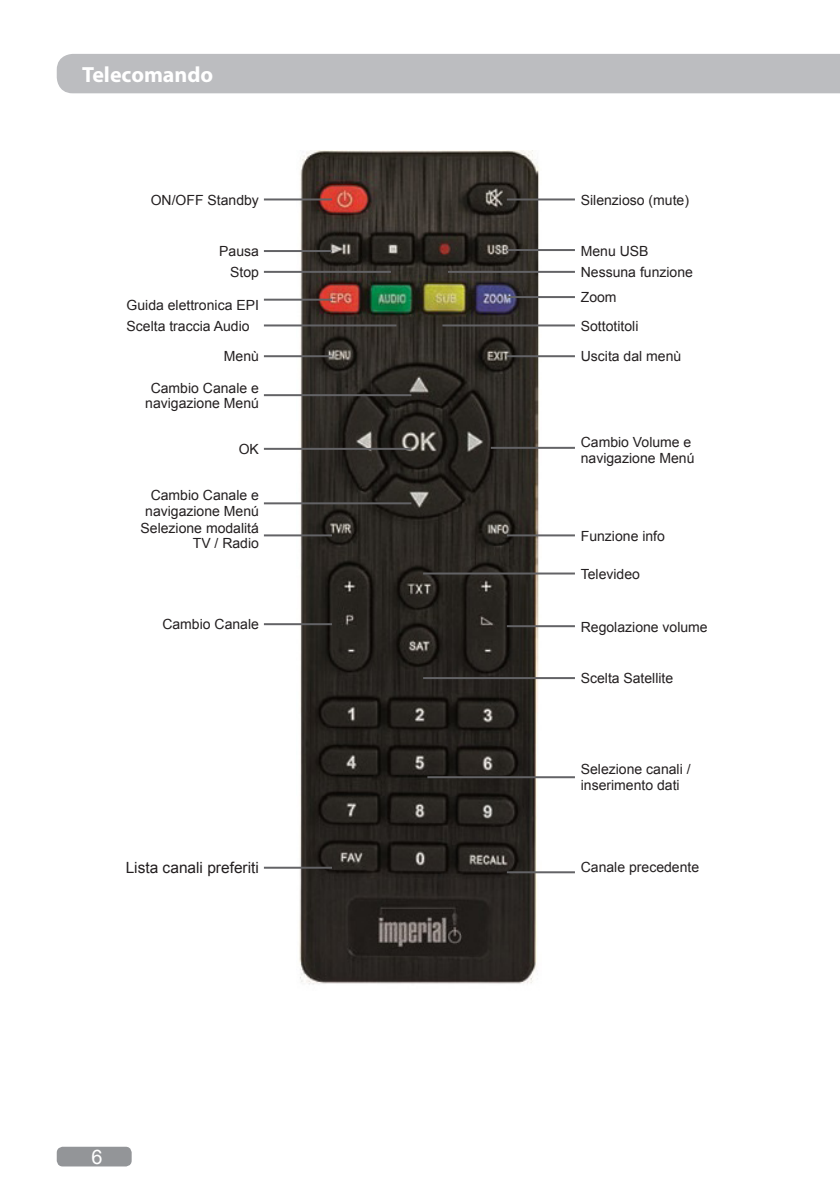
<style>
.page{position:relative;width:840px;height:1191px;background:#fff}
.page>*{position:absolute;margin:0;border:0;box-sizing:border-box;transform-origin:0 0}
.t1{font:700 22px "Myriad Pro";color:#fff}
.t2{font:20px "Arial";color:#fff}
.t3{font:15.4px "Arial";color:#231f20}
.t4{font:14px/15.4px "Arial";color:#231f20}
</style>
<div class="page">
<div style="left:57px;top:1146px;width:75px;height:20px;background:#939598;border-radius:6px"></div>
<div style="left:57px;top:54px;width:782px;height:39px;background:#bcbdc0"></div>
<img style="left:296px;top:151px;width:245px;height:834px">
<hr style="left:264px;top:198px;width:68px;height:2px;background:#636366">
<hr style="left:264px;top:250px;width:68px;height:2px;background:#636366">
<hr style="left:264px;top:299px;width:68px;height:2px;background:#636366">
<hr style="left:264px;top:534px;width:68px;height:2px;background:#636366">
<hr style="left:264px;top:623px;width:68px;height:2px;background:#636366">
<hr style="left:264px;top:866px;width:68px;height:2px;background:#636366">
<hr style="left:506px;top:871px;width:68px;height:2px;background:#636366">
<hr style="left:506px;top:625px;width:68px;height:2px;background:#636366">
<hr style="left:423px;top:572px;width:151px;height:2px;background:#636366">
<hr style="left:423px;top:677px;width:151px;height:2px;background:#636366">
<hr style="left:427px;top:776px;width:147px;height:2px;background:#636366">
<hr style="left:264px;top:355px;width:68px;height:2px;background:#636366">
<hr style="left:264px;top:448px;width:147px;height:2px;background:#636366">
<hr style="left:264px;top:394px;width:147px;height:2px;background:#636366">
<hr style="left:264px;top:502px;width:147px;height:2px;background:#636366">
<hr style="left:264px;top:324px;width:132px;height:2px;background:#636366">
<hr style="left:264px;top:271px;width:126px;height:2px;background:#636366">
<hr style="left:447px;top:271px;width:127px;height:2px;background:#636366">
<hr style="left:506px;top:355px;width:68px;height:2px;background:#636366">
<hr style="left:506px;top:534px;width:68px;height:2px;background:#636366">
<hr style="left:490px;top:447px;width:84px;height:2px;background:#636366">
<hr style="left:506px;top:296px;width:68px;height:2px;background:#636366">
<hr style="left:506px;top:249px;width:68px;height:2px;background:#636366">
<hr style="left:506px;top:198px;width:68px;height:2px;background:#636366">
<hr style="left:442px;top:324px;width:132px;height:2px;background:#636366">
<p class="t1" style="left:82px;top:60px;width:133px">Telecomando</p>
<p class="t4" style="left:151px;top:192px;width:110px">ON/OFF Standby</p>
<p class="t4" style="left:219px;top:244px;width:41px">Pausa</p>
<p class="t4" style="left:230px;top:264px;width:30px">Stop</p>
<p class="t4" style="left:126px;top:297px;width:134px">Guida elettronica EPI</p>
<p class="t4" style="left:126px;top:318px;width:124px">Scelta traccia Audio</p>
<p class="t4" style="left:224px;top:349px;width:37px">Menù</p>
<p class="t4" style="left:151px;top:380px;width:110px">Cambio Canale e</p>
<p class="t4" style="left:145px;top:396px;width:115px">navigazione Menú</p>
<p class="t4" style="left:238px;top:441px;width:22px">OK</p>
<p class="t4" style="left:151px;top:488px;width:110px">Cambio Canale e</p>
<p class="t4" style="left:145px;top:503px;width:115px">navigazione Menú</p>
<p class="t4" style="left:140px;top:520px;width:120px">Selezione modalitá</p>
<p class="t4" style="left:193px;top:536px;width:68px">TV / Radio</p>
<p class="t4" style="left:162px;top:617px;width:98px">Cambio Canale</p>
<p class="t3" style="left:126px;top:858px;width:135px">Lista canali preferiti</p>
<h2 class="t2" style="left:91px;top:1143px;width:13px">6</h2>
<p class="t4" style="left:580px;top:192px;width:110px">Silenzioso (mute)</p>
<p class="t4" style="left:580px;top:244px;width:69px">Menu USB</p>
<p class="t4" style="left:580px;top:264px;width:114px">Nessuna funzione</p>
<p class="t4" style="left:580px;top:290px;width:37px">Zoom</p>
<p class="t4" style="left:580px;top:318px;width:59px">Sottotitoli</p>
<p class="t4" style="left:580px;top:349px;width:102px">Uscita dal menù</p>
<p class="t4" style="left:580px;top:435px;width:112px">Cambio Volume e</p>
<p class="t4" style="left:580px;top:450px;width:115px">navigazione Menú</p>
<p class="t4" style="left:580px;top:528px;width:86px">Funzione info</p>
<p class="t4" style="left:580px;top:566px;width:61px">Televideo</p>
<p class="t4" style="left:580px;top:619px;width:128px">Regolazione volume</p>
<p class="t4" style="left:580px;top:670px;width:94px">Scelta Satellite</p>
<p class="t4" style="left:580px;top:761px;width:111px">Selezione canali / inserimento dati</p>
<p class="t4" style="left:580px;top:860px;width:120px">Canale precedente</p>
</div>
